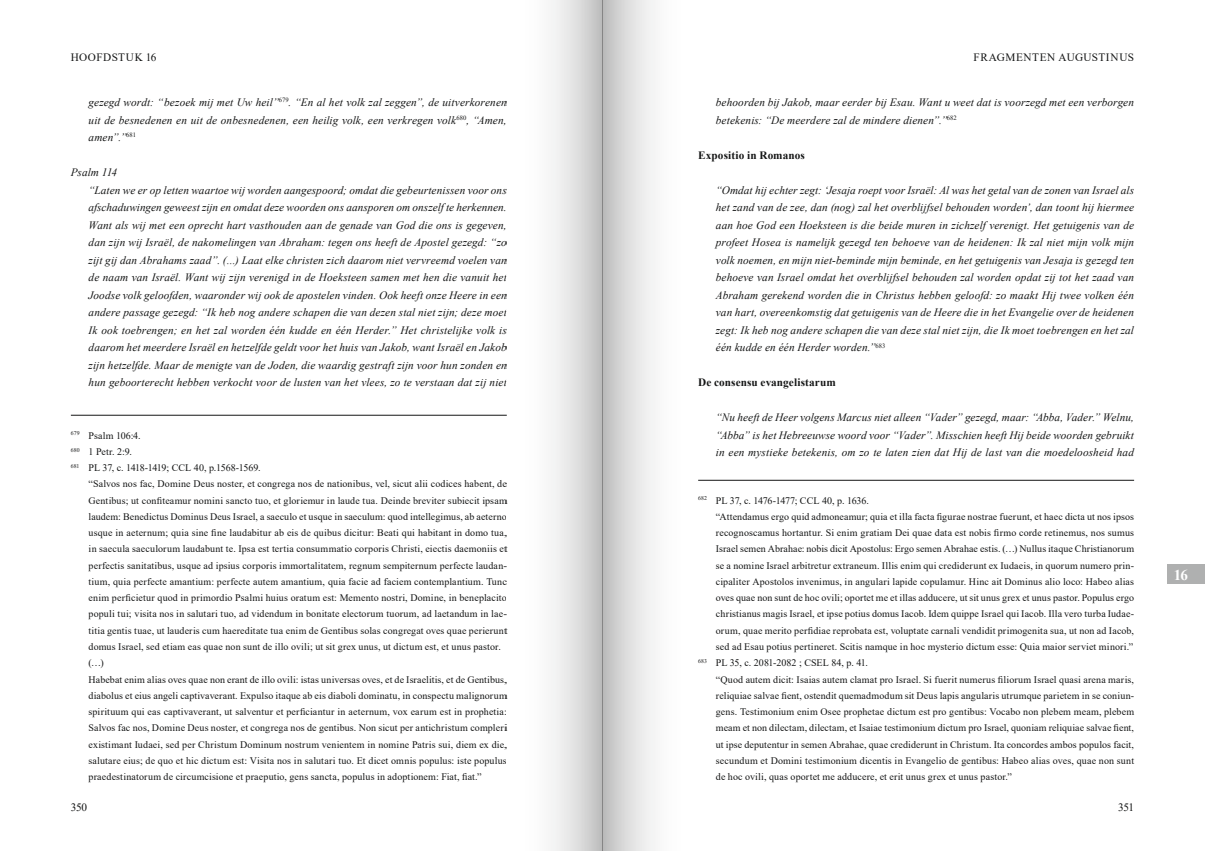
<style>
.page{position:relative;width:1205px;height:851px;background:#fff}
.page>*{position:absolute;margin:0;border:0;box-sizing:border-box;transform-origin:0 0}
.t1{font:700 15px "Times New Roman";color:#fff}
.Alinea_QUOTE_GROTER{font:italic 11.25px/17.5px "Times New Roman";letter-spacing:.01em;color:#151616;text-align:justify}
.Kop_2_-_zonder_numme{font:700 11.25px "Times New Roman";letter-spacing:.01em;color:#151616}
.t2{font:11.25px "Times New Roman";letter-spacing:.035em;color:#151616}
.Kop_3_-_zonder_numme{font:italic 11.25px "Times New Roman";color:#151616}
.Voetnoot___zonder_in{font:10px/16.2px "Times New Roman PSMT2";letter-spacing:.015em;color:#151616;text-align:justify}
.Voetnoot{font:10px "Times New Roman";letter-spacing:-.005em;color:#151616}
.Voetnoot-2{font:10px "Times New Roman";letter-spacing:.015em;color:#151616}
.Voetnoot___zonder_in-2{font:10px "Times New Roman";color:#151616}
.s1{font-family:"Times New Roman PS Italic MT2";font-style:normal}
.s2{font-family:"Times New Roman"}
</style>
<div class="page">
<hr style="left:71px;top:415px;width:436px;height:1px;background:#151616">
<hr style="left:698px;top:480px;width:436px;height:1px;background:#151616">
<div style="left:1166px;top:564px;width:39px;height:20px;background:#afb0b0"></div>
<div style="left:602px;top:0;width:96px;height:850px;background:linear-gradient(to right,#c9c9c9,#fff)"></div>
<div style="left:507px;top:0;width:95px;height:850px;background:linear-gradient(to right,#fff,#ccc)"></div>
<p class="t2" style="left:71px;top:49px;width:87px">HOOFDSTUK 16</p>
<p class="t2" style="left:973px;top:49px;width:162px">FRAGMENTEN AUGUSTINUS</p>
<p class="Alinea_QUOTE_GROTER" style="left:89px;top:93px;width:420px">gezegd wordt: “bezoek mij met Uw heil”<sup>679</sup>. “En al het volk zal zeggen”, de uitverkorenen uit de besnedenen en uit de onbesnedenen, een heilig volk, een verkregen volk<sup>680</sup>, “Amen, <span class="s1">amen”.”</span><sup>681</sup></p>
<p class="Kop_3_-_zonder_numme" style="left:71px;top:165px;width:48px">Psalm 114</p>
<p class="Alinea_QUOTE_GROTER" style="left:89px;top:181px;width:420px">“Laten we er op letten waartoe wij worden aangespoord; omdat die gebeurtenissen voor ons afschaduwingen geweest zijn en omdat deze woorden ons aansporen om onszelf te herkennen.<br>Want als wij met een oprecht hart vasthouden aan de genade van God die ons is gegeven, dan zijn wij Israël, de nakomelingen van Abraham: tegen ons heeft de Apostel gezegd: “zo zijt gij dan Abrahams zaad”. (…) Laat elke christen zich daarom niet vervreemd voelen van de naam van Israël. Want wij zijn verenigd in de Hoeksteen samen met hen die vanuit het Joodse volk geloofden, waaronder wij ook de apostelen vinden. Ook heeft onze Heere in een andere passage gezegd: “Ik heb nog andere schapen die van dezen stal niet zijn; deze moet Ik ook toebrengen; en het zal worden één kudde en één Herder.” Het christelijke volk is daarom het meerdere Israël en hetzelfde geldt voor het huis van Jakob, want Israël en Jakob zijn hetzelfde. Maar de menigte van de Joden, die waardig gestraft zijn voor hun zonden en hun geboorterecht hebben verkocht voor de lusten van het vlees, zo te verstaan dat zij niet</p>
<p class="Alinea_QUOTE_GROTER" style="left:716px;top:93px;width:420px">behoorden bij Jakob, maar eerder bij Esau. Want u weet dat is voorzegd met een verborgen betekenis: “De meerdere zal de mindere dienen”.”<sup>682</sup></p>
<p class="Kop_2_-_zonder_numme" style="left:698px;top:147px;width:108px">Expositio in Romanos</p>
<p class="Alinea_QUOTE_GROTER" style="left:716px;top:181px;width:420px">“Omdat hij echter zegt: ‘Jesaja roept voor Israël: Al was het getal van de zonen van Israel als het zand van de zee, dan (nog) zal het overblijfsel behouden worden’, dan toont hij hiermee aan hoe God een Hoeksteen is die beide muren in zichzelf verenigt. Het getuigenis van de profeet Hosea is namelijk gezegd ten behoeve van de heidenen: Ik zal niet mijn volk mijn volk noemen, en mijn niet-beminde mijn beminde, en het getuigenis van Jesaja is gezegd ten behoeve van Israel omdat het overblijfsel behouden zal worden opdat zij tot het zaad van Abraham gerekend worden die in Christus hebben geloofd: zo maakt Hij twee volken één van hart, overeenkomstig dat getuigenis van de Heere die in het Evangelie over de heidenen zegt: Ik heb nog andere schapen die van deze stal niet zijn, die Ik moet toebrengen en het zal één kudde en één Herder worden.”<sup>683</sup></p>
<p class="Kop_2_-_zonder_numme" style="left:698px;top:374px;width:139px">De consensu evangelistarum</p>
<p class="Alinea_QUOTE_GROTER" style="left:716px;top:408px;width:420px">“Nu heeft de Heer volgens Marcus niet alleen “Vader” gezegd, maar: “Abba, Vader.” Welnu, “Abba” is het Hebreeuwse woord voor “Vader”. Misschien heeft Hij beide woorden gebruikt in een mystieke betekenis, om zo te laten zien dat Hij de last van die moedeloosheid had</p>
<p class="Voetnoot" style="left:698px;top:493px;width:172px"><sup>682</sup> PL 37, c. 1476-1477; CCL 40, p. 1636.</p>
<p class="Voetnoot___zonder_in" style="left:716px;top:508px;width:420px">“Attendamus ergo quid admoneamur; quia et illa facta figurae nostrae fuerunt, et haec dicta ut nos ipsos recognoscamus hortantur. Si enim gratiam Dei quae data est nobis firmo corde retinemus, nos sumus Israel semen Abrahae: nobis dicit Apostolus: Ergo semen Abrahae estis. (…) Nullus itaque Christianorum se a nomine Israel arbitretur extraneum. Illis enim qui crediderunt ex Iudaeis, in quorum numero prin&shy;<span class="s2">cipaliter Apostolos invenimus, in angulari lapide copulamur. Hinc ait Dominus alio loco: Habeo alias </span>oves quae non sunt de hoc ovili; oportet me et illas adducere, ut sit unus grex et unus pastor. Populus ergo christianus magis Israel, et ipse potius domus Iacob. Idem quippe Israel qui Iacob. Illa vero turba Iudae&shy;orum, quae merito perfidiae reprobata est, voluptate carnali vendidit primogenita sua, ut non ad Iacob, sed ad Esau potius pertineret. Scitis namque in hoc mysterio dictum esse: Quia maior serviet minori.”</p>
<p class="Voetnoot" style="left:698px;top:655px;width:171px"><sup>683</sup> PL 35, c. 2081-2082 ; CSEL 84, p. 41.</p>
<p class="Voetnoot___zonder_in" style="left:716px;top:670px;width:420px">“Quod autem dicit: Isaias autem clamat pro Israel. Si fuerit numerus filiorum Israel quasi arena maris, reliquiae salvae fient, ostendit quemadmodum sit Deus lapis angularis utrumque parietem in se coniun&shy;<span class="s2">gens. Testimonium enim Osee prophetae dictum est pro gentibus: Vocabo non plebem meam, plebem </span>meam et non dilectam, dilectam, et Isaiae testimonium dictum pro Israel, quoniam reliquiae salvae fient, ut ipse deputentur in semen Abrahae, quae crediderunt in Christum. Ita concordes ambos populos facit, secundum et Domini testimonium dicentis in Evangelio de gentibus: Habeo alias oves, quae non sunt de hoc ovili, quas oportet me adducere, et erit unus grex et unus pastor.”</p>
<p class="Voetnoot-2" style="left:71px;top:428px;width:71px"><sup>679</sup> Psalm 106:4.</p>
<p class="Voetnoot" style="left:71px;top:444px;width:62px"><sup>680</sup> 1 Petr. 2:9.</p>
<p class="Voetnoot" style="left:71px;top:460px;width:191px"><sup>681</sup> PL 37, c. 1418-1419; CCL 40, p.1568-1569.</p>
<p class="Voetnoot___zonder_in" style="left:89px;top:475px;width:420px"><span class="s2">“Salvos nos fac, Domine Deus noster, et congrega nos de nationibus, vel, sicut alii codices habent, de </span>Gentibus; ut confiteamur nomini sancto tuo, et gloriemur in laude tua. Deinde breviter subiecit ipsam laudem: Benedictus Dominus Deus Israel, a saeculo et usque in saeculum: quod intellegimus, ab aeterno usque in aeternum; quia sine fine laudabitur ab eis de quibus dicitur: Beati qui habitant in domo tua, <span class="s2">in saecula saeculorum laudabunt te. Ipsa est tertia consummatio corporis Christi, eiectis daemoniis et </span>perfectis sanitatibus, usque ad ipsius corporis immortalitatem, regnum sempiternum perfecte laudan&shy;tium, quia perfecte amantium: perfecte autem amantium, quia facie ad faciem contemplantium. Tunc enim perficietur quod in primordio Psalmi huius oratum est: Memento nostri, Domine, in beneplacito <span class="s2">populi tui; visita nos in salutari tuo, ad videndum in bonitate electorum tuorum, ad laetandum in lae&shy;</span>titia gentis tuae, ut lauderis cum haereditate tua enim de Gentibus solas congregat oves quae perierunt domus Israel, sed etiam eas quae non sunt de illo ovili; ut sit grex unus, ut dictum est, et unus pastor.</p>
<p class="Voetnoot___zonder_in-2" style="left:89px;top:655px;width:17px">(…)</p>
<p class="Voetnoot___zonder_in" style="left:89px;top:670px;width:420px">Habebat enim alias oves quae non erant de illo ovili: istas universas oves, et de Israelitis, et de Gentibus, diabolus et eius angeli captivaverant. Expulso itaque ab eis diaboli dominatu, in conspectu malignorum spirituum qui eas captivaverant, ut salventur et perficiantur in aeternum, vox earum est in prophetia:<br><span class="s2">Salvos fac nos, Domine Deus noster, et congrega nos de gentibus. Non sicut per antichristum compleri existimant Iudaei, sed per Christum Dominum nostrum venientem in nomine Patris sui, diem ex die, </span>salutare eius; de quo et hic dictum est: Visita nos in salutari tuo. Et dicet omnis populus: iste populus praedestinatorum de circumcisione et praeputio, gens sancta, populus in adoptionem: Fiat, fiat.”</p>
<p class="t2" style="left:71px;top:798px;width:18px">350</p>
<p class="t2" style="left:1118px;top:798px;width:17px">351</p>
<h1 class="t1" style="left:1174px;top:563px;width:16px">16</h1>
</div>
